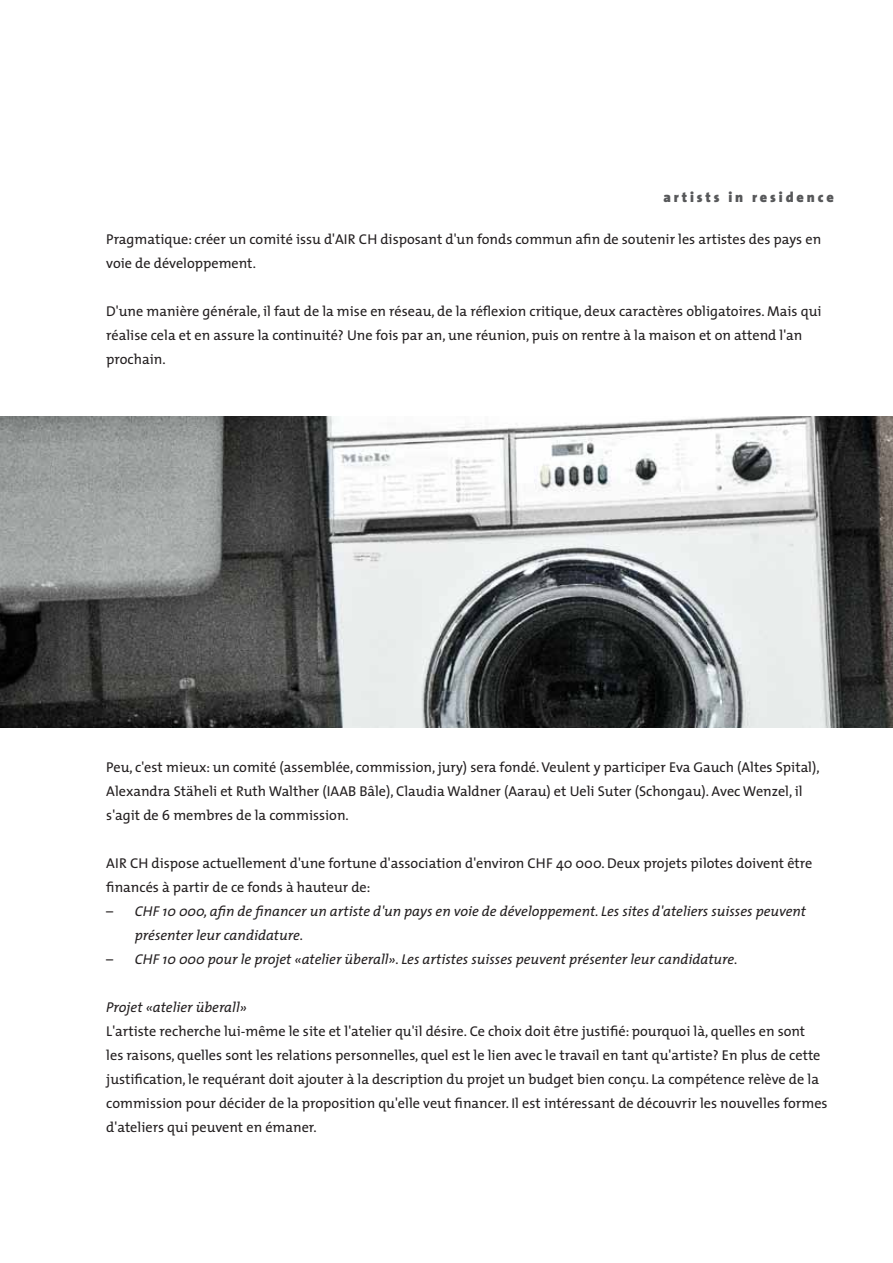
<style>
.page{position:relative;width:893px;height:1263px;background:#fff}
.page>*{position:absolute;margin:0;border:0;box-sizing:border-box;transform-origin:0 0}
.t1{font:14.25px/24px "The Mix";color:#231f20}
.t2{font:italic 14.25px/24px "The Mix";color:#231f20}
.t3{font:900 14.25px "The Sans";letter-spacing:.2em;color:#57585a}
</style>
<div class="page">
<img style="left:0;top:417px;width:893px;height:310px">
<p class="t3" style="left:663px;top:185px;width:172px">artists in residence</p>
<p class="t1" style="left:106px;top:227px;width:716px">Pragmatique: créer un comité issu d'AIR CH disposant d'un fonds commun afin de soutenir les artistes des pays en voie de développement.</p>
<p class="t1" style="left:106px;top:299px;width:717px">D'une manière générale, il faut de la mise en réseau, de la réflexion critique, deux caractères obligatoires. Mais qui réalise cela et en assure la continuité? Une fois par an, une réunion, puis on rentre à la maison et on attend l'an prochain.</p>
<p class="t1" style="left:106px;top:755px;width:715px">Peu, c'est mieux: un comité (assemblée, commission, jury) sera fondé. Veulent y participer Eva Gauch (Altes Spital),<br>Alexandra Stäheli et Ruth Walther (IAAB Bâle), Claudia Waldner (Aarau) et Ueli Suter (Schongau). Avec Wenzel, il s'agit de 6 membres de la commission.</p>
<p class="t1" style="left:106px;top:851px;width:708px">AIR CH dispose actuellement d'une fortune d'association d'environ CHF 40 000. Deux projets pilotes doivent être financés à partir de ce fonds à hauteur de:</p>
<p class="t2" style="left:135px;top:899px;width:673px;text-indent:-28px">– CHF 10 000, afin de financer un artiste d'un pays en voie de développement. Les sites d'ateliers suisses peuvent présenter leur candidature.</p>
<p class="t2" style="left:106px;top:947px;width:633px">– CHF 10 000 pour le projet «atelier überall». Les artistes suisses peuvent présenter leur candidature.</p>
<p class="t2" style="left:106px;top:995px;width:142px">Projet «atelier überall»</p>
<p class="t1" style="left:106px;top:1019px;width:723px">L'artiste recherche lui-même le site et l'atelier qu'il désire. Ce choix doit être justifié: pourquoi là, quelles en sont<br>les raisons, quelles sont les relations personnelles, quel est le lien avec le travail en tant qu'artiste? En plus de cette justification, le requérant doit ajouter à la description du projet un budget bien conçu. La compétence relève de la commission pour décider de la proposition qu'elle veut financer. Il est intéressant de découvrir les nouvelles formes d'ateliers qui peuvent en émaner.</p>
</div>
